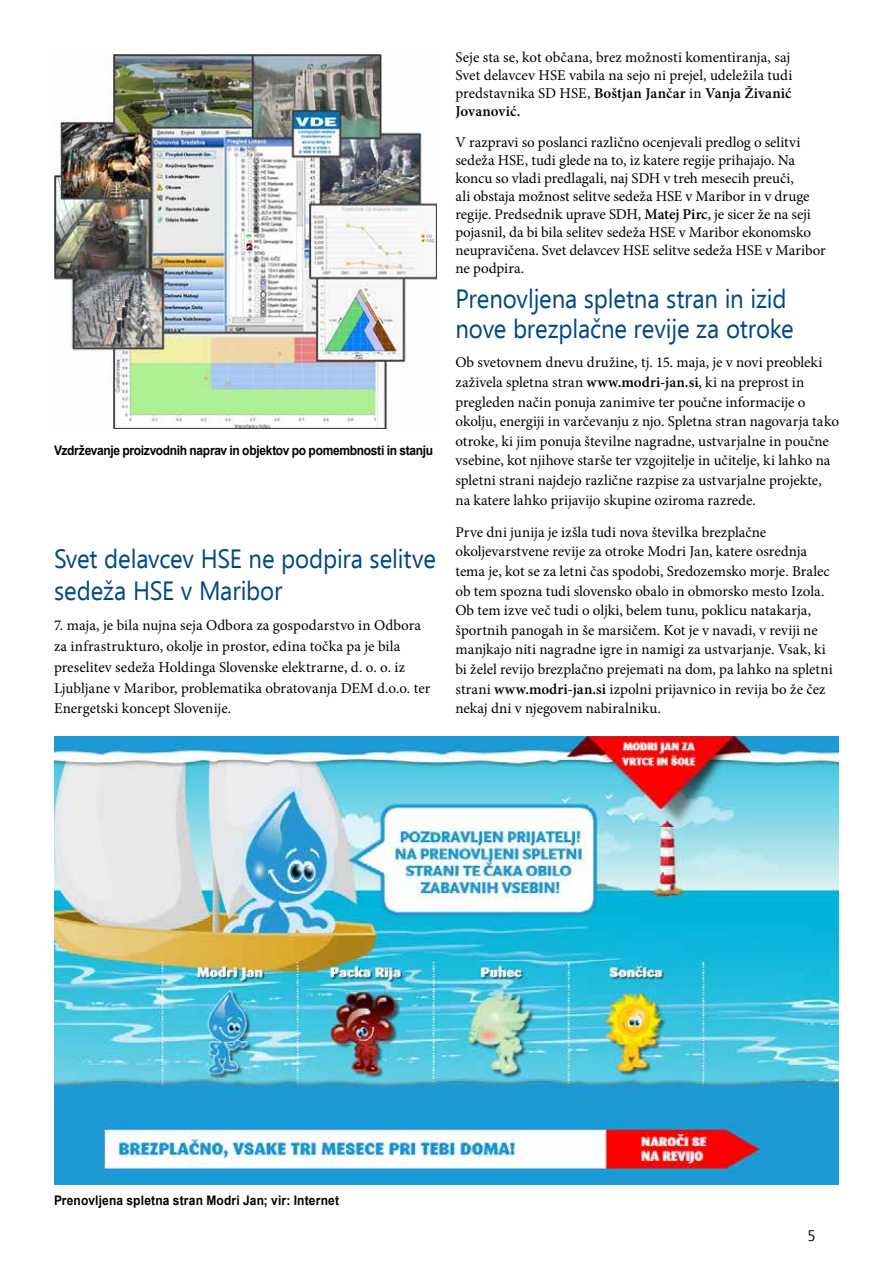
<style>
.page{position:relative;width:893px;height:1263px;background:#fff}
.page>*{position:absolute;margin:0;border:0;box-sizing:border-box;transform-origin:0 0}
.t1{font:26.4px/31.5px "Ebrima";letter-spacing:-.005em;color:#004785;scale:.91 1}
.t2{font:15px/19.6px "Minion Pro";color:#000}
.t3{font:15px "Ebrima";color:#000}
.t4{font:700 13.2px "Arial";letter-spacing:-.02em;color:#000;scale:.91 1}
.t5{font:700 13.2px "Arial";letter-spacing:.015em;color:#000;scale:.91 1}
.s1{font-weight:600}
</style>
<div class="page">
<img style="left:54px;top:737px;width:785px;height:447px">
<img style="left:54px;top:54px;width:382px;height:374px">
<p class="t4" style="left:54px;top:441px;width:418px">Vzdrževanje proizvodnih naprav in objektov po pomembnosti in stanju</p>
<h1 class="t1" style="left:54px;top:545px;width:421px">Svet delavcev HSE ne podpira selitve sedeža HSE v Maribor</h1>
<p class="t2" style="left:54px;top:615px;width:378px;line-height:20.7px">7. maja, je bila nujna seja Odbora za gospodarstvo in Odbora za infrastrukturo, okolje in prostor, edina točka pa je bila preselitev sedeža Holdinga Slovenske elektrarne, d. o. o. iz Ljubljane v Maribor, problematika obratovanja DEM d.o.o. ter Energetski koncept Slovenije.</p>
<p class="t2" style="left:455px;top:48px;width:338px;line-height:18px">Seje sta se, kot občana, brez možnosti komentiranja, saj Svet delavcev HSE vabila na sejo ni prejel, udeležila tudi predstavnika SD HSE, <span class="s1">Boštjan Jančar</span> in <span class="s1">Vanja Živanić Jovanović.</span></p>
<p class="t2" style="left:455px;top:133px;width:372px;line-height:18px">V razpravi so poslanci različno ocenjevali predlog o selitvi sedeža HSE, tudi glede na to, iz katere regije prihajajo. Na koncu so vladi predlagali, naj SDH v treh mesecih preuči,<br>ali obstaja možnost selitve sedeža HSE v Maribor in v druge regije. Predsednik uprave SDH, <span class="s1">Matej Pirc</span>, je sicer že na seji pojasnil, da bi bila selitev sedeža HSE v Maribor ekonomsko neupravičena. Svet delavcev HSE selitve sedeža HSE v Maribor ne podpira.</p>
<h1 class="t1" style="left:455px;top:285px;width:373px;line-height:30.5px">Prenovljena spletna stran in izid nove brezplačne revije za otroke</h1>
<p class="t2" style="left:455px;top:353px;width:385px">Ob svetovnem dnevu družine, tj. 15. maja, je v novi preobleki zaživela spletna stran <span class="s1">www.modri-jan.si</span>, ki na preprost in pregleden način ponuja zanimive ter poučne informacije o okolju, energiji in varčevanju z njo. Spletna stran nagovarja tako otroke, ki jim ponuja številne nagradne, ustvarjalne in poučne vsebine, kot njihove starše ter vzgojitelje in učitelje, ki lahko na spletni strani najdejo različne razpise za ustvarjalne projekte, na katere lahko prijavijo skupine oziroma razrede.</p>
<p class="t2" style="left:455px;top:522px;width:379px">Prve dni junija je izšla tudi nova številka brezplačne okoljevarstvene revije za otroke Modri Jan, katere osrednja tema je, kot se za letni čas spodobi, Sredozemsko morje. Bralec ob tem spozna tudi slovensko obalo in obmorsko mesto Izola.<br>Ob tem izve več tudi o oljki, belem tunu, poklicu natakarja, športnih panogah in še marsičem. Kot je v navadi, v reviji ne manjkajo niti nagradne igre in namigi za ustvarjanje. Vsak, ki bi želel revijo brezplačno prejemati na dom, pa lahko na spletni strani <span class="s1">www.modri-jan.si</span> izpolni prijavnico in revija bo že čez nekaj dni v njegovem nabiralniku.</p>
<p class="t5" style="left:54px;top:1191px;width:315px">Prenovljena spletna stran Modri Jan; vir: Internet</p>
<p class="t3" style="left:808px;top:1225px;width:10px">5</p>
</div>
